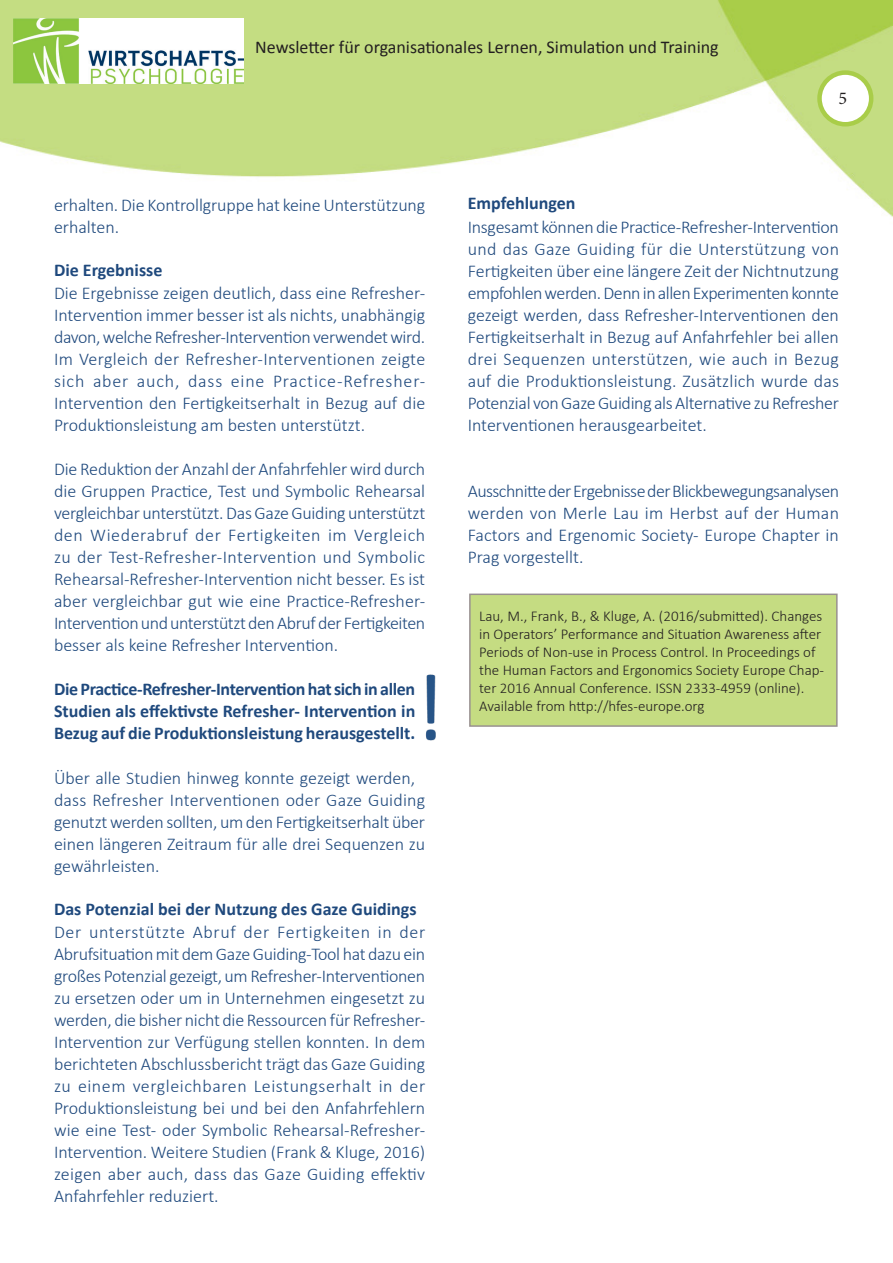
<style>
.page{position:relative;width:893px;height:1263px;background:#fff}
.page>*{position:absolute;margin:0;border:0;box-sizing:border-box;transform-origin:0 0}
.Blocktext{font:300 18px/22px "Calibri";color:#1f497d;text-align:justify}
.Blocktext-2{font:700 18px/22px "Calibri";color:#1f497d;text-align:justify}
.t1{font:18px "Calibri";color:#231f20}
.t2{font:18px "Minion Pro";color:#231f20}
.t3{font:300 15px/18px "Calibri";color:#231f20}
</style>
<div class="page">
<img style="left:0;top:0;width:893px;height:217px">
<img style="left:14px;top:18px;width:229px;height:66px">
<div style="left:819px;top:73px;width:52px;height:51px;background:#fff;border-radius:50%"></div>
<div style="left:817px;top:70px;width:56px;height:56px;border:4px solid #a9cd49;border-radius:50%"></div>
<div style="left:470px;top:594px;width:367px;height:132px;background:#c5dc82"></div>
<div style="left:469px;top:593px;width:369px;height:134px;border:2px solid #999190"></div>
<img style="left:425px;top:674px;width:11px;height:67px">
<p class="t1" style="left:255px;top:35px;width:465px">Newsletter für organisationales Lernen, Simulation und Training</p>
<p class="t2" style="left:838px;top:87px;width:10px">5</p>
<p class="Blocktext" style="left:54px;top:194px;width:373px">erhalten. Die Kontrollgruppe hat keine Unterstützung erhalten.</p>
<p class="Blocktext-2" style="left:54px;top:259px;width:110px">Die Ergebnisse</p>
<p class="Blocktext" style="left:54px;top:282px;width:373px">Die Ergebnisse zeigen deutlich, dass eine Refresher-Intervention immer besser ist als nichts, unabhängig davon, welche Refresher-Intervention verwendet wird.</p>
<p class="Blocktext" style="left:54px;top:348px;width:373px">Im Vergleich der Refresher-Interventionen zeigte sich aber auch, dass eine Practice-Refresher-Intervention den Fertigkeitserhalt in Bezug auf die Produktionsleistung am besten unterstützt.</p>
<p class="Blocktext" style="left:54px;top:458px;width:373px">Die Reduktion der Anzahl der Anfahrfehler wird durch die Gruppen Practice, Test und Symbolic Rehearsal vergleichbar unterstützt. Das Gaze Guiding unterstützt den Wiederabruf der Fertigkeiten im Vergleich zu der Test-Refresher-Intervention und Symbolic Rehearsal-Refresher-Intervention nicht besser. Es ist aber vergleichbar gut wie eine Practice-Refresher-Intervention und unterstützt den Abruf der Fertigkeiten besser als keine Refresher Intervention.</p>
<p class="Blocktext-2" style="left:54px;top:678px;width:363px">DiePractice-Refresher-Interventionhatsichinallen Studien als effektivste Refresher- Intervention in Bezug auf die Produktionsleistung herausgestellt.</p>
<p class="Blocktext" style="left:54px;top:766px;width:373px;text-align:left">Über alle Studien hinweg konnte gezeigt werden, dass Refresher Interventionen oder Gaze Guiding genutzt werden sollten, um den Fertigkeitserhalt über einen längeren Zeitraum für alle drei Sequenzen zu gewährleisten.</p>
<p class="Blocktext-2" style="left:54px;top:898px;width:364px">Das Potenzial bei der Nutzung des Gaze Guidings</p>
<p class="Blocktext" style="left:54px;top:920px;width:373px">Der unterstützte Abruf der Fertigkeiten in der Abrufsituation mit dem Gaze Guiding-Tool hat dazu ein großes Potenzial gezeigt, um Refresher-Interventionen zu ersetzen oder um in Unternehmen eingesetzt zu werden, die bisher nicht die Ressourcen für Refresher-Intervention zur Verfügung stellen konnten. In dem berichteten Abschlussbericht trägt das Gaze Guiding zu einem vergleichbaren Leistungserhalt in der Produktionsleistung bei und bei den Anfahrfehlern wie eine Test- oder Symbolic Rehearsal-Refresher-Intervention. Weitere Studien (Frank &amp; Kluge, 2016) zeigen aber auch, dass das Gaze Guiding effektiv Anfahrfehler reduziert.</p>
<p class="Blocktext-2" style="left:468px;top:192px;width:109px">Empfehlungen</p>
<p class="Blocktext" style="left:468px;top:216px;width:373px">Insgesamt können die Practice-Refresher-Intervention und das Gaze Guiding für die Unterstützung von Fertigkeiten über eine längere Zeit der Nichtnutzung empfohlen werden. Denn in allen Experimenten konnte gezeigt werden, dass Refresher-Interventionen den Fertigkeitserhalt in Bezug auf Anfahrfehler bei allen drei Sequenzen unterstützen, wie auch in Bezug auf die Produktionsleistung. Zusätzlich wurde das Potenzial von Gaze Guiding als Alternative zu Refresher Interventionen herausgearbeitet.</p>
<p class="Blocktext" style="left:468px;top:480px;width:373px">Ausschnitte der Ergebnisse der Blickbewegungsanalysen werden von Merle Lau im Herbst auf der Human Factors and Ergenomic Society- Europe Chapter in Prag vorgestellt.</p>
<p class="t3" style="left:479px;top:607px;width:347px">Lau, M., Frank, B., &amp; Kluge, A. (2016/submitted). Changes in Operators’ Performance and Situation Awareness after Periods of Non-use in Process Control. In Proceedings of the Human Factors and Ergonomics Society Europe Chap&shy;ter 2016 Annual Conference. ISSN 2333-4959 (online).<br>Available from http://hfes-europe.org</p>
</div>
